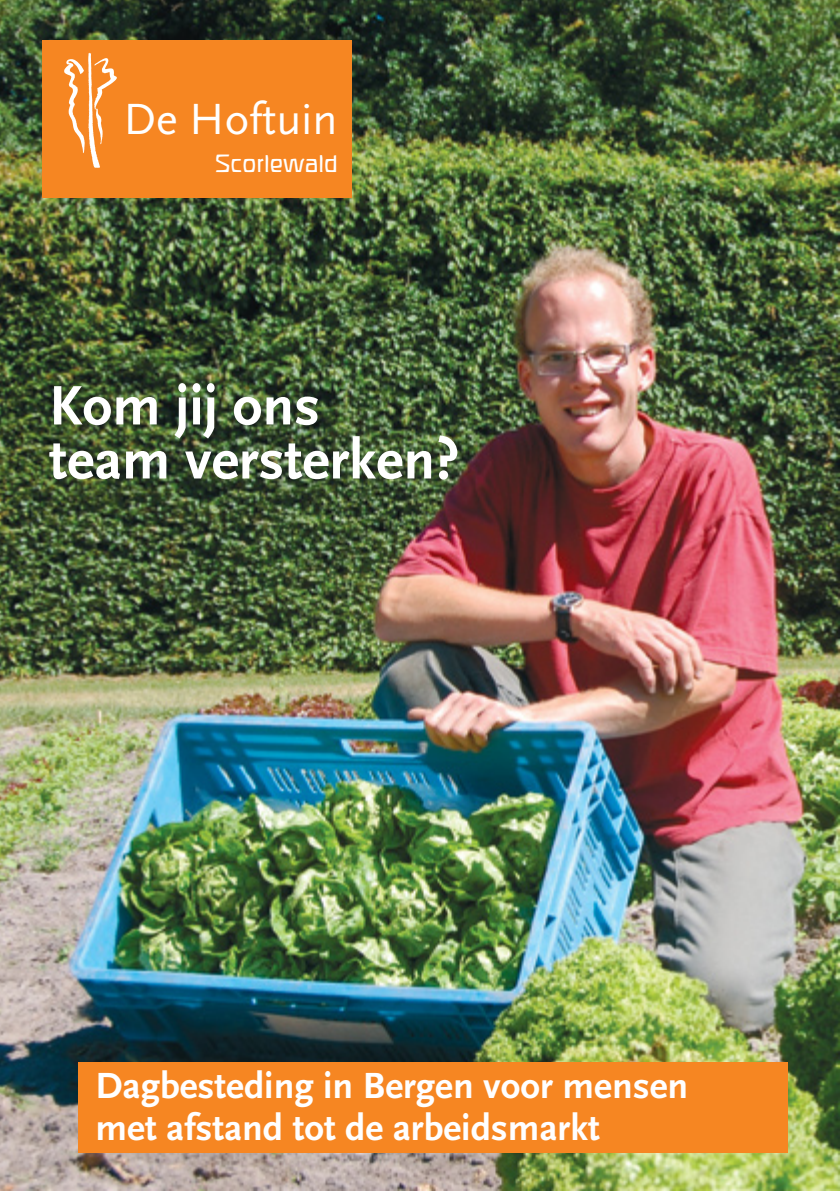
<style>
.page{position:relative;width:840px;height:1191px;background:#fff}
.page>*{position:absolute;margin:0;border:0;box-sizing:border-box;transform-origin:0 0}
.t1{font:700 58px/54px "Scala Sans";color:#fff}
.t2{font:45.6px "Scala Sans";color:#fff}
.t3{font:700 38px/42px "Scala Sans";color:#fff}
.t4{font:26px "ROBIRKE Normal";color:#fff}
</style>
<div class="page">
<img style="left:0;top:0;width:839px;height:1191px">
<div style="left:77px;top:1062px;width:710px;height:90px;background:#f68622"></div>
<div style="left:43px;top:40px;width:309px;height:157px;background:#f68622"></div>
<svg style="left:88px;top:53px;width:1px;height:24px"></svg>
<p class="t2" style="left:123px;top:94px;width:215px">De Hoftuin</p>
<p class="t4" style="left:214px;top:150px;width:124px">Scorlewald</p>
<h1 class="t1" style="left:49px;top:380px;width:411px">Kom jij ons<br>team versterken?</h1>
<p class="t3" style="left:95px;top:1065px;width:594px">Dagbesteding in Bergen voor mensen met afstand tot de arbeidsmarkt</p>
</div>
